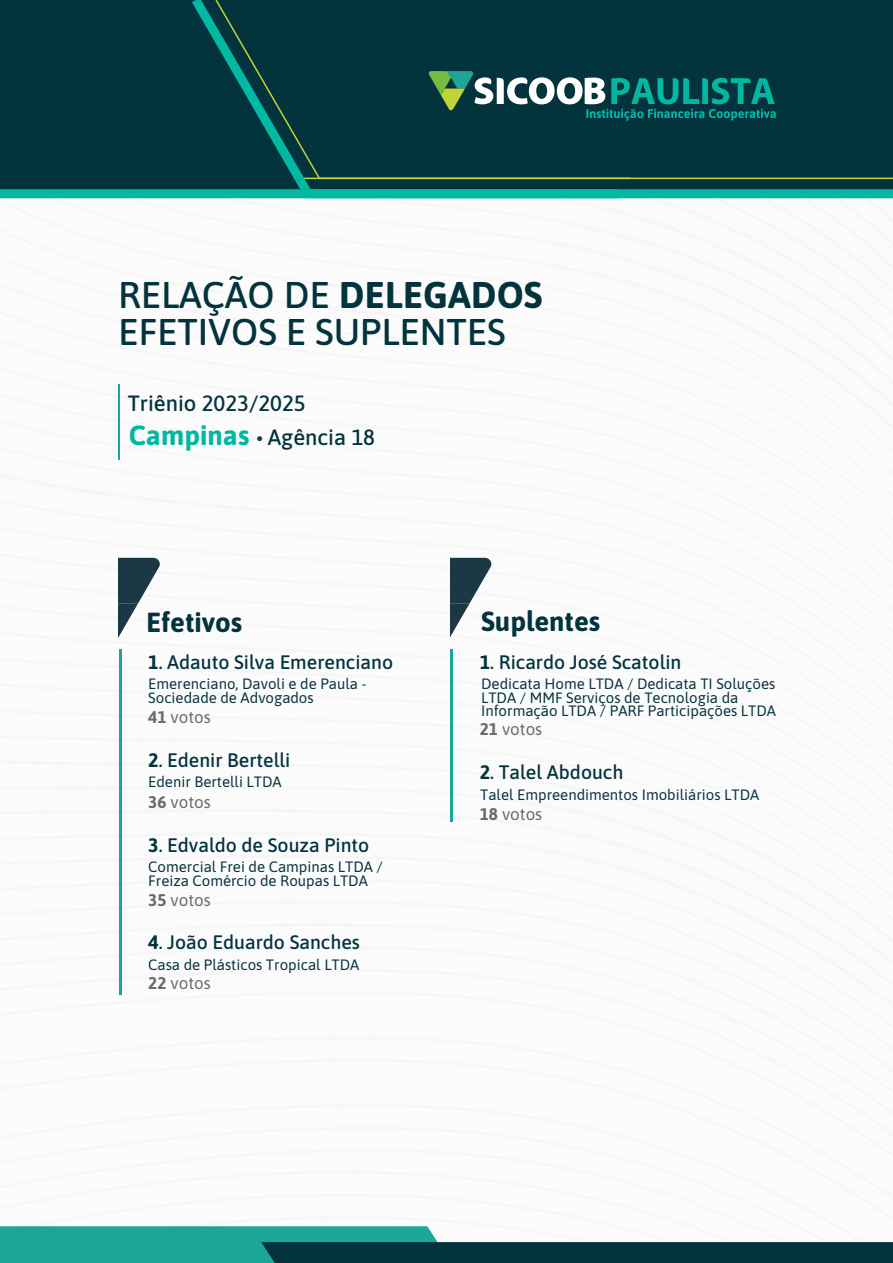
<style>
.page{position:relative;width:893px;height:1263px;background:#fff}
.page>*{position:absolute;margin:0;border:0;box-sizing:border-box;transform-origin:0 0}
.t1{font:500 37.2px/37.2px "Asap";color:#03333d}
.t2{font:700 27.6px "Asap";color:#03333d}
.t3{font:500 22.05px/34.2px "Asap";color:#03333d}
.t4{font:500 19.5px "Asap";color:#03333d}
.t5{font:16.95px "Asap";color:#686c6d}
.t6{font:15px/13.5px "Asap";color:#0a343e}
.s1{font-weight:700}
.s2{font-weight:700;font-size:27.6px;color:#02b7a2}
.s3{font-weight:400;font-size:19.5px;color:#1c3844}
</style>
<div class="page">
<svg style="left:0;top:1226px;width:893px;height:37px"></svg>
<div style="left:0;top:0;width:893px;height:194px;background:#03333d"></div>
<svg style="left:632px;top:77px;width:144px;height:44px"></svg>
<hr style="left:299px;top:178px;width:594px;height:1px;background:#bdd538">
<svg style="left:184px;top:0;width:444px;height:199px"></svg>
<div style="left:0;top:189px;width:893px;height:9px;background:#01b8a3"></div>
<hr style="left:118px;top:384px;width:2px;height:75px;background:#1ba798">
<svg style="left:119px;top:558px;width:41px;height:102px"></svg>
<svg style="left:450px;top:558px;width:41px;height:80px"></svg>
<hr style="left:119px;top:649px;width:2px;height:345px;background:#1ba798">
<hr style="left:450px;top:649px;width:3px;height:172px;background:#1ba798">
<h1 class="t1" style="left:118px;top:274px;width:426px">RELAÇÃO DE <span class="s1">DELEGADOS<br></span>EFETIVOS E SUPLENTES</h1>
<h3 class="t3" style="left:128px;top:385px;width:249px">Triênio 2023/2025<br><span class="s2">Campinas</span> <span class="s3">•</span> Agência 18</h3>
<h2 class="t2" style="left:146px;top:603px;width:98px">Efetivos</h2>
<h3 class="t4" style="left:148px;top:649px;width:246px"><span class="s1">1</span>. Adauto Silva Emerenciano</h3>
<h2 class="t2" style="left:481px;top:603px;width:121px">Suplentes</h2>
<h3 class="t4" style="left:480px;top:649px;width:203px"><span class="s1">1</span>. Ricardo José Scatolin</h3>
<p class="t6" style="left:148px;top:676px;width:220px">Emerenciano, Davoli e de Paula -<br>Sociedade de Advogados</p>
<p class="t6" style="left:481px;top:676px;width:296px">Dedicata Home LTDA / Dedicata TI Soluções<br>LTDA / MMF Serviços de Tecnologia da<br>Informação LTDA / PARF Participações LTDA</p>
<p class="t5" style="left:148px;top:706px;width:64px"><span class="s1">41</span> votos</p>
<h3 class="t4" style="left:148px;top:747px;width:144px"><span class="s1">2</span>. Edenir Bertelli</h3>
<p class="t5" style="left:148px;top:790px;width:64px"><span class="s1">36</span> votos</p>
<h3 class="t4" style="left:148px;top:831px;width:222px"><span class="s1">3</span>. Edvaldo de Souza Pinto</h3>
<p class="t5" style="left:480px;top:717px;width:64px"><span class="s1">21</span> votos</p>
<h3 class="t4" style="left:480px;top:758px;width:145px"><span class="s1">2</span>. Talel Abdouch</h3>
<p class="t5" style="left:480px;top:802px;width:64px"><span class="s1">18</span> votos</p>
<p class="t6" style="left:148px;top:775px;width:135px">Edenir Bertelli LTDA</p>
<p class="t6" style="left:480px;top:787px;width:281px">Talel Empreendimentos Imobiliários LTDA</p>
<p class="t6" style="left:148px;top:859px;width:236px">Comercial Frei de Campinas LTDA /<br>Freiza Comércio de Roupas LTDA</p>
<p class="t5" style="left:148px;top:888px;width:64px"><span class="s1">35</span> votos</p>
<h3 class="t4" style="left:148px;top:929px;width:213px"><span class="s1">4</span>. João Eduardo Sanches</h3>
<p class="t5" style="left:148px;top:971px;width:64px"><span class="s1">22</span> votos</p>
<p class="t6" style="left:148px;top:957px;width:213px">Casa de Plásticos Tropical LTDA</p>
</div>
